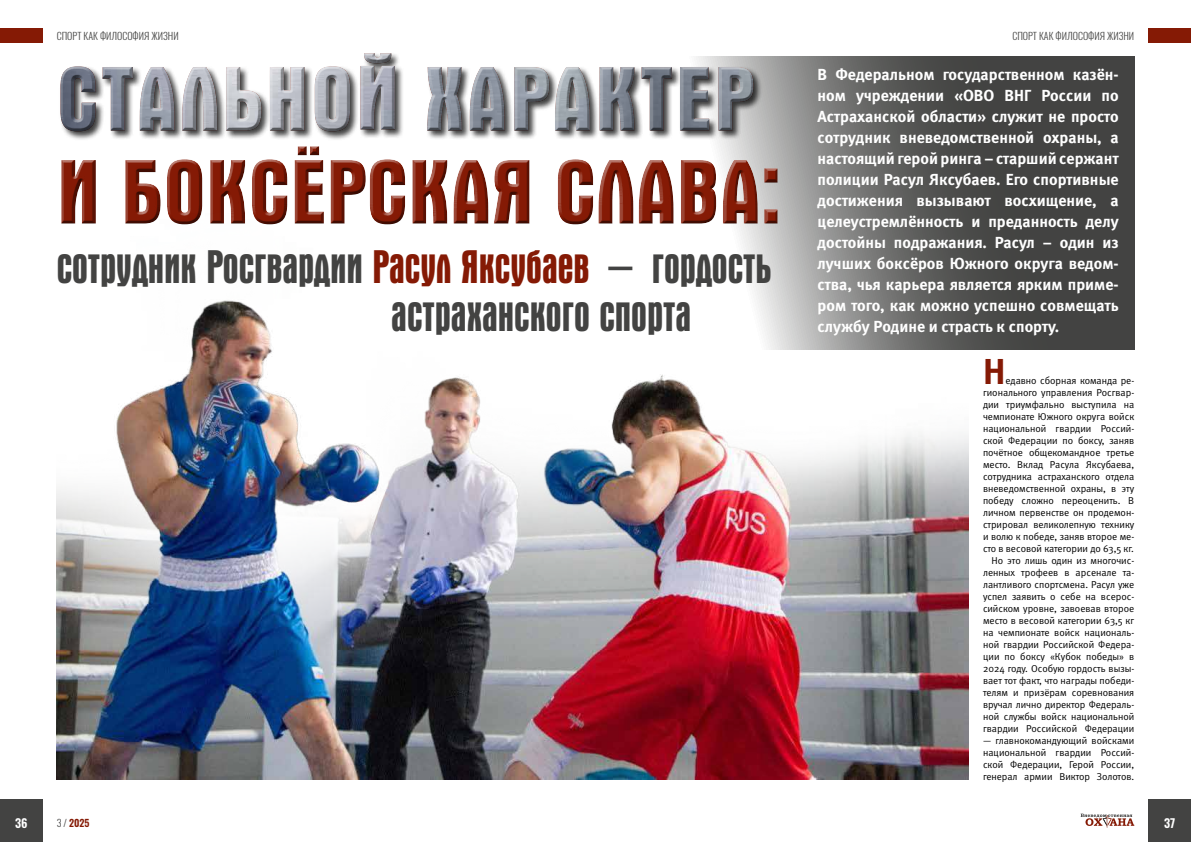
<style>
.page{position:relative;width:1191px;height:842px;background:#fff}
.page>*{position:absolute;margin:0;border:0;box-sizing:border-box;transform-origin:0 0}
.t1{font:48px/48px "Apical Medium C";color:#434342}
.t2{font:36px "Meta Bold C";color:#851a05}
.t3{font:16px/21px "Meta Bold C";color:#fff;text-align:justify}
.t4{font:600 12px "Oswald";color:#fff}
.t5{font:10px/12px "Meta Normal C";color:#000;text-align:right}
.t6{font:300 10px "Oswald";color:#434342}
.t7{font:600 10px "Oswald";color:#851a05}
.s1{color:#851a05}
.s2{font-weight:300;color:#434342}
</style>
<div class="page">
<div style="left:1148px;top:799px;width:43px;height:43px;background:#434342"></div>
<div style="left:0;top:799px;width:43px;height:43px;background:#434342"></div>
<svg style="left:1080px;top:814px;width:54px;height:14px"></svg>
<div style="left:0;top:28px;width:43px;height:15px;background:#851a05"></div>
<div style="left:1148px;top:28px;width:43px;height:15px;background:#851a05"></div>
<svg style="left:717px;top:57px;width:417px;height:292px;background:#515150"></svg>
<div style="left:60px;top:145px;width:718px;height:79px;background:#000;opacity:.75"></div>
<img style="left:57px;top:167px;width:912px;height:613px">
<div style="left:59px;top:52px;width:704px;height:89px;background:#000;opacity:.75"></div>
<div style="left:59px;top:53px;width:695px;height:79px;background:#000;opacity:.75"></div>
<p class="t6" style="left:57px;top:27px;width:123px">СПОРТ КАК ФИЛОСОФИЯ ЖИЗНИ</p>
<p class="t6" style="left:1012px;top:27px;width:123px">СПОРТ КАК ФИЛОСОФИЯ ЖИЗНИ</p>
<p class="t3" style="left:817px;top:64px;width:302px">В Федеральном государственном казён&shy;ном учреждении «ОВО ВНГ России по Астраханской области» служит не просто сотрудник вневедомственной охраны, а настоящий герой ринга – старший сержант полиции Расул Яксубаев. Его спортивные достижения вызывают восхищение, а целеустремлённость и преданность делу достойны подражания. Расул – один из лучших боксёров Южного округа ведом&shy;ства, чья карьера является ярким приме&shy;ром того, как можно успешно совмещать службу Родине и страсть к спорту.</p>
<h1 class="t1" style="left:391px;top:243px;width:381px;text-indent:-334px">сотрудник Росгвардии <span class="s1">Расул Яксубаев</span> – гордость астраханского спорта</h1>
<h2 class="t2" style="left:983px;top:350px;width:24px">Н</h2>
<p class="t5" style="left:983px;top:374px;width:153px">едавно сборная команда ре&shy;гионального управления Росгвар&shy;дии триумфально выступила на чемпионате Южного округа войск национальной гвардии Россий&shy;ской Федерации по боксу, заняв почётное общекомандное третье место. Вклад Расула Яксубаева, сотрудника астраханского отдела вневедомственной охраны, в эту победу сложно переоценить. В личном первенстве он продемон&shy;стрировал великолепную технику и волю к победе, заняв второе ме&shy;сто в весовой категории до 63,5 кг.<br>Но это лишь один из многочис&shy;ленных трофеев в арсенале та&shy;лантливого спортсмена. Расул уже успел заявить о себе на всерос&shy;сийском уровне, завоевав второе место в весовой категории 63,5 кг на чемпионате войск националь&shy;ной гвардии Российской Федера&shy;ции по боксу «Кубок победы» в<br>2024 году. Особую гордость вызы&shy;вает тот факт, что награды победи&shy;телям и призёрам соревнования вручал лично директор Федераль&shy;ной службы войск национальной гвардии Российской Федерации</p>
<p class="t5" style="left:983px;top:734px;width:153px;text-align:justify">— главнокомандующий войсками национальной гвардии Россий&shy;ской Федерации, Герой России, генерал армии Виктор Золотов.</p>
<p class="t4" style="left:15px;top:817px;width:14px">36</p>
<p class="t7" style="left:57px;top:817px;width:34px"><span class="s2">3 /</span> 2025</p>
<p class="t4" style="left:1164px;top:817px;width:13px">37</p>
</div>
